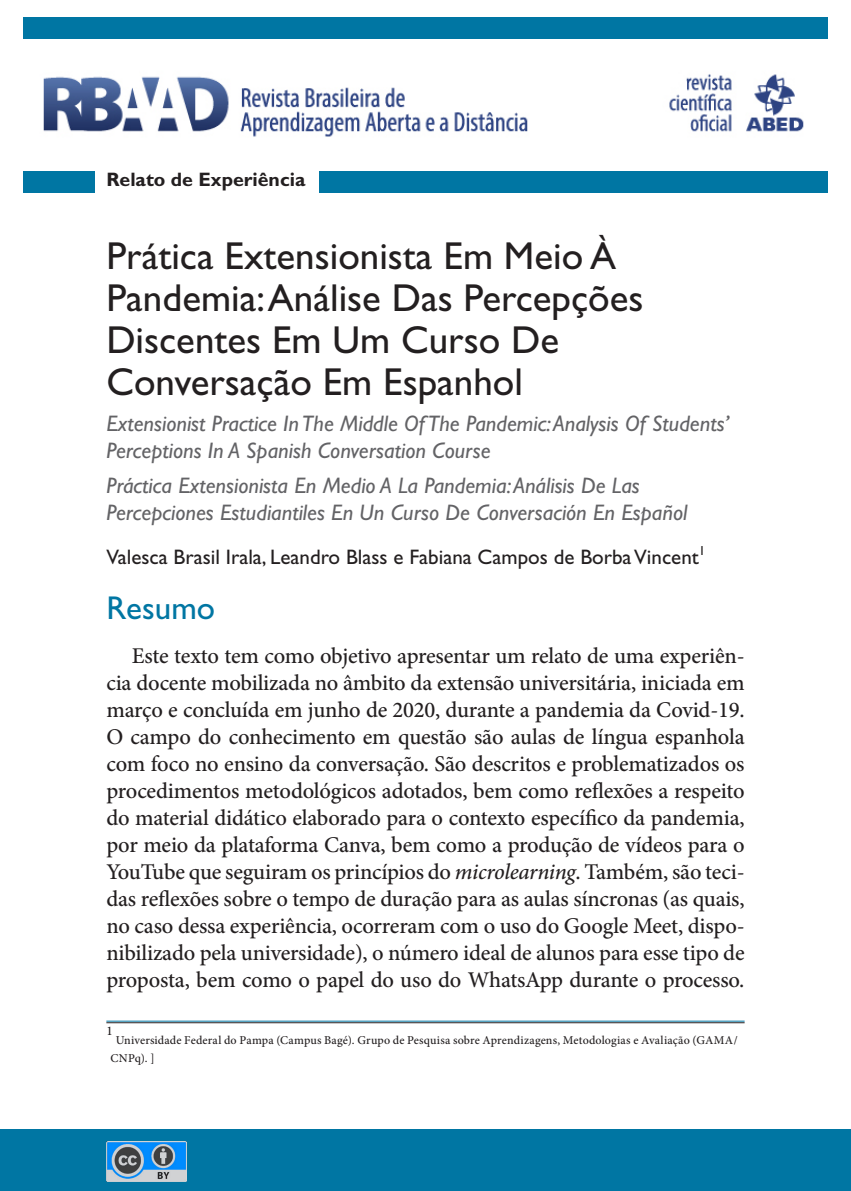
<style>
.page{position:relative;width:851px;height:1191px;background:#fff}
.page>*{position:absolute;margin:0;border:0;box-sizing:border-box;transform-origin:0 0}
.Título_Artigo{font:39px/42px "Gill Sans Std";color:#231f20}
.Titulo{font:33px "Gill Sans Std";color:#0076a3}
.Texto_corrido{font:500 22.5px/27px "Minion Pro";letter-spacing:-.01em;color:#231f20;text-align:justify}
.titulo_artigo_traduc{font:italic 22.5px/27px "Gill Sans Std";color:#636366}
.Autor_Artigo{font:21px "Gill Sans Std";color:#231f20}
.secao_da_revista{font:700 19.5px "Gill Sans Std";color:#231f20}
.Nota_de_rodapé_-_1a{font:500 13.05px "Minion Pro";color:#231f20}
.Nota_de_rodapé_-_1a-2{font:500 12px/18px "Minion Pro";letter-spacing:.01em;color:#231f20}
.s1{font-style:italic}
</style>
<div class="page">
<hr style="left:104px;top:0;width:1px;height:467px;background:#0076a3">
<div style="left:23px;top:17px;width:804px;height:21px;background:#0076a3"></div>
<div style="left:23px;top:171px;width:804px;height:22px;background:#0076a3"></div>
<img style="left:43px;top:65px;width:761px;height:80px">
<div style="left:0;top:1129px;width:850px;height:62px;background:#0076a3"></div>
<div style="left:95px;top:163px;width:224px;height:34px;background:#fff"></div>
<img style="left:107px;top:1141px;width:80px;height:40px">
<hr style="left:106px;top:1020px;width:638px;height:1px;background:#0076a3">
<hr style="left:106px;top:1022px;width:638px;height:1px;background:#231f20">
<p class="secao_da_revista" style="left:106px;top:168px;width:200px">Relato de Experiência</p>
<p class="Título_Artigo" style="left:106px;top:235px;width:538px">Prática Extensionista Em Meio À<br>Pandemia: Análise Das Percepções<br>Discentes Em Um Curso De<br>Conversação Em Espanhol</p>
<p class="titulo_artigo_traduc" style="left:106px;top:410px;width:624px">Extensionist Practice In The Middle Of The Pandemic: Analysis Of Students’<br>Perceptions In A Spanish Conversation Course</p>
<p class="titulo_artigo_traduc" style="left:106px;top:472px;width:582px">Práctica Extensionista En Medio A La Pandemia: Análisis De Las<br>Percepciones Estudiantiles En Un Curso De Conversación En Español</p>
<p class="Autor_Artigo" style="left:106px;top:545px;width:600px">Valesca Brasil Irala, Leandro Blass e Fabiana Campos de Borba Vincent<sup>1</sup></p>
<p class="Titulo" style="left:106px;top:588px;width:110px">Resumo</p>
<p class="Texto_corrido" style="left:106px;top:642px;width:639px;text-indent:26px">Este texto tem como objetivo apresentar um relato de uma experiên&shy;cia docente mobilizada no âmbito da extensão universitária, iniciada em março e concluída em junho de 2020, durante a pandemia da Covid-19.<br>O campo do conhecimento em questão são aulas de língua espanhola com foco no ensino da conversação. São descritos e problematizados os procedimentos metodológicos adotados, bem como reflexões a respeito do material didático elaborado para o contexto específico da pandemia, por meio da plataforma Canva, bem como a produção de vídeos para o YouTube que seguiram os princípios do <span class="s1">microlearning</span>. Também, são teci&shy;das reflexões sobre o tempo de duração para as aulas síncronas (as quais, no caso dessa experiência, ocorreram com o uso do Google Meet, dispo&shy;nibilizado pela universidade), o número ideal de alunos para esse tipo de proposta, bem como o papel do uso do WhatsApp durante o processo.</p>
<p class="Nota_de_rodapé_-_1a" style="left:106px;top:1022px;width:8px">1</p>
<p class="Nota_de_rodapé_-_1a-2" style="left:111px;top:1031px;width:628px;text-indent:5px">Universidade Federal do Pampa (Campus Bagé). Grupo de Pesquisa sobre Aprendizagens, Metodologias e Avaliação (GAMA/<br>CNPq). ]</p>
</div>
